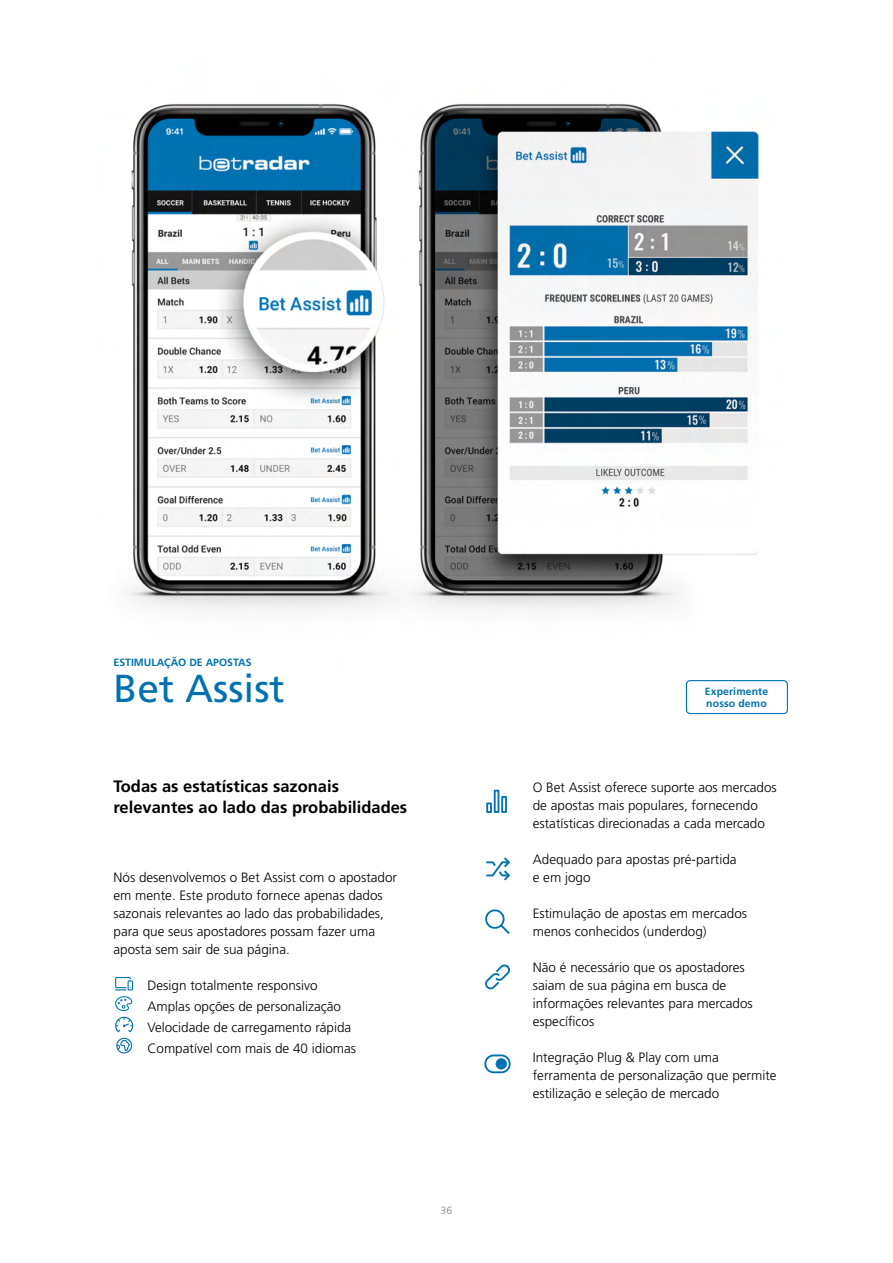
<style>
.page{position:relative;width:893px;height:1263px;background:#fff}
.page>*{position:absolute;margin:0;border:0;box-sizing:border-box;transform-origin:0 0}
.headline{font:39px "Frutiger LT Std";color:#0072b1}
.introduction{font:700 16.5px/21px "Frutiger LT Std";color:#000}
.body{font:300 13.5px/18px "Frutiger LT Std";color:#000}
.callouts{font:700 10.5px/12px "Frutiger LT Std";letter-spacing:.005em;color:#0072b1}
.t1{font:300 10.5px "Frutiger LT Std";color:#808080}
</style>
<div class="page">
<img style="left:126px;top:104px;width:633px;height:506px">
<svg style="left:485px;top:964px;width:25px;height:25px"></svg>
<svg style="left:484px;top:1054px;width:27px;height:19px"></svg>
<svg style="left:485px;top:909px;width:24px;height:25px"></svg>
<svg style="left:486px;top:857px;width:24px;height:23px"></svg>
<svg style="left:486px;top:790px;width:21px;height:23px"></svg>
<svg style="left:116px;top:1038px;width:16px;height:15px"></svg>
<svg style="left:115px;top:1017px;width:18px;height:15px"></svg>
<svg style="left:115px;top:996px;width:17px;height:15px"></svg>
<svg style="left:115px;top:977px;width:18px;height:13px"></svg>
<div style="left:686px;top:680px;width:102px;height:34px;border:1px solid #0072b1;border-radius:4px"></div>
<p class="callouts" style="left:114px;top:656px;width:140px">ESTIMULAÇÃO DE APOSTAS</p>
<p class="headline" style="left:114px;top:666px;width:173px">Bet Assist</p>
<p class="introduction" style="left:114px;top:776px;width:295px">Todas as estatísticas sazonais relevantes ao lado das probabilidades</p>
<p class="body" style="left:114px;top:869px;width:285px">Nós desenvolvemos o Bet Assist com o apostador em mente. Este produto fornece apenas dados sazonais relevantes ao lado das probabilidades, para que seus apostadores possam fazer uma aposta sem sair de sua página.</p>
<p class="body" style="left:148px;top:976px;width:172px">Design totalmente responsivo</p>
<p class="body" style="left:148px;top:997px;width:195px">Amplas opções de personalização</p>
<p class="body" style="left:148px;top:1018px;width:205px">Velocidade de carregamento rápida</p>
<p class="body" style="left:148px;top:1039px;width:210px">Compatível com mais de 40 idiomas</p>
<p class="t1" style="left:441px;top:1205px;width:13px">36</p>
<p class="callouts" style="left:705px;top:685px;width:65px">Experimente nosso demo</p>
<p class="body" style="left:533px;top:779px;width:246px">O Bet Assist oferece suporte aos mercados de apostas mais populares, fornecendo estatísticas direcionadas a cada mercado</p>
<p class="body" style="left:533px;top:851px;width:205px">Adequado para apostas pré-partida</p>
<p class="body" style="left:533px;top:869px;width:59px">e em jogo</p>
<p class="body" style="left:533px;top:905px;width:216px">Estimulação de apostas em mercados menos conhecidos (underdog)</p>
<p class="body" style="left:533px;top:959px;width:222px">Não é necessário que os apostadores saiam de sua página em busca de informações relevantes para mercados específicos</p>
<p class="body" style="left:533px;top:1049px;width:245px">Integração Plug &amp; Play com uma ferramenta de personalização que permite estilização e seleção de mercado</p>
</div>
